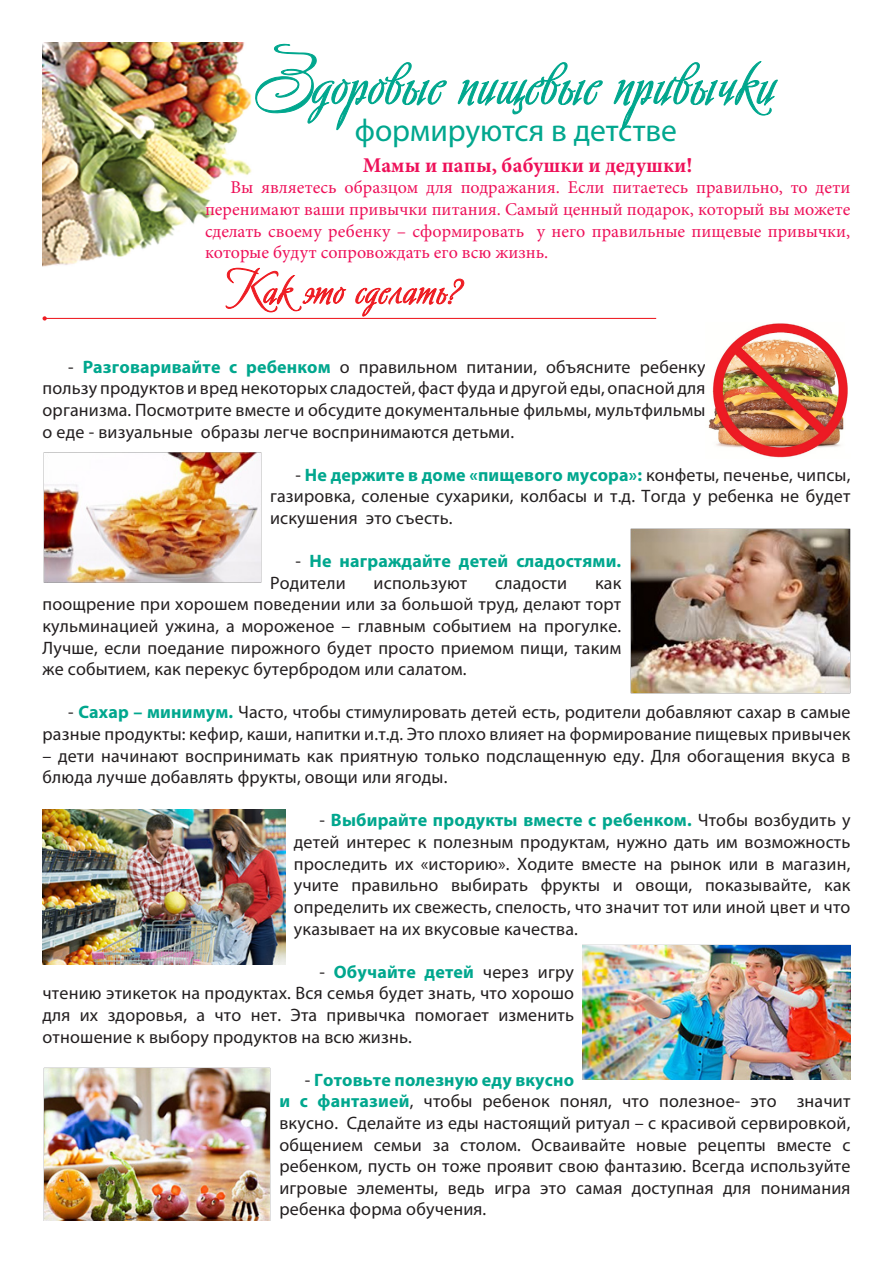
<style>
.page{position:relative;width:893px;height:1263px;background:#fff}
.page>*{position:absolute;margin:0;border:0;box-sizing:border-box;transform-origin:0 0}
.t1{font:500 79.5px "Avalon";color:#00a78e}
.t2{font:500 52.5px "Avalon";letter-spacing:.01em;color:#ee1d23}
.t3{font:31.5px "Myriad Pro";color:#00a78e}
.t4{font:700 21px "Minion Pro";color:#ee1059}
.t5{font:18px/21.6px "Myriad Pro";letter-spacing:.01em;color:#231f20;text-align:justify}
.t6{font:18px/21.6px "Minion Pro";color:#ee1059;text-align:justify}
.t7{font:700 18px/21.6px "Myriad Pro";letter-spacing:.01em;color:#00a78e}
.s1{font-weight:700;color:#00a78e}
.s2{font-weight:400;color:#231f20}
</style>
<div class="page">
<img style="left:43px;top:43px;width:217px;height:225px">
<svg style="left:255px;top:43px;width:192px;height:88px"></svg>
<svg style="left:458px;top:62px;width:145px;height:52px"></svg>
<svg style="left:613px;top:61px;width:165px;height:70px"></svg>
<svg style="left:226px;top:268px;width:120px;height:44px"></svg>
<svg style="left:355px;top:279px;width:109px;height:38px"></svg>
<hr style="left:45px;top:318px;width:611px;height:1px;background:#ee1d23">
<svg style="left:43px;top:316px;width:4px;height:5px"></svg>
<img style="left:708px;top:323px;width:140px;height:135px">
<img style="left:43px;top:452px;width:218px;height:131px">
<img style="left:631px;top:529px;width:219px;height:165px">
<img style="left:43px;top:809px;width:242px;height:155px">
<img style="left:583px;top:945px;width:267px;height:135px">
<img style="left:43px;top:1067px;width:228px;height:153px">
<p class="t1" style="left:255px;top:35px;width:524px">Здоровые пищевые привычки</p>
<p class="t3" style="left:355px;top:111px;width:324px">формируются в детстве</p>
<p class="t4" style="left:363px;top:150px;width:331px">Мамы и папы, бабушки и дедушки!</p>
<p class="t6" style="left:205px;top:177px;width:647px;text-indent:26px">Вы являетесь образцом для подражания. Если питаетесь правильно, то дети перенимают ваши привычки питания. Самый ценный подарок, который вы можете сделать своему ребенку – сформировать у него правильные пищевые привычки, которые будут сопровождать его всю жизнь.</p>
<p class="t2" style="left:227px;top:258px;width:235px">Как это сделать?</p>
<p class="t5" style="left:43px;top:356px;width:664px;text-indent:26px">- <span class="s1">Разговаривайте с ребенком</span> о правильном питании, объясните ребенку пользу продуктов и вред некоторых сладостей, фаст фуда и другой еды, опасной для организма. Посмотрите вместе и обсудите документальные фильмы, мультфильмы о еде - визуальные образы легче воспринимаются детьми.</p>
<p class="t5" style="left:270px;top:464px;width:582px;text-indent:26px">- <span class="s1">Не держите в доме «пищевого мусора»:</span> конфеты, печенье, чипсы, газировка, соленые сухарики, колбасы и т.д. Тогда у ребенка не будет искушения это съесть.</p>
<p class="t7" style="left:270px;top:550px;width:353px;text-indent:26px"><span class="s2">-</span> Не награждайте детей сладостями.<br><span class="s2">Родители</span></p>
<p class="t5" style="left:43px;top:572px;width:580px;text-indent:552px">как поощрение при хорошем поведении или за большой труд, делают торт кульминацией ужина, а мороженое – главным событием на прогулке.<br>Лучше, если поедание пирожного будет просто приемом пищи, таким же событием, как перекус бутербродом или салатом.</p>
<p class="t5" style="left:43px;top:701px;width:809px;text-align:right">- <span class="s1">Сахар – минимум.</span> Часто, чтобы стимулировать детей есть, родители добавляют сахар в самые разные продукты: кефир, каши, напитки и.т.д. Это плохо влияет на формирование пищевых привычек</p>
<p class="t5" style="left:43px;top:744px;width:809px">– дети начинают воспринимать как приятную только подслащенную еду. Для обогащения вкуса в блюда лучше добавлять фрукты, овощи или ягоды.</p>
<p class="t5" style="left:294px;top:809px;width:558px;text-indent:26px">- <span class="s1">Выбирайте продукты вместе с ребенком.</span> Чтобы возбудить у детей интерес к полезным продуктам, нужно дать им возможность проследить их «историю». Ходите вместе на рынок или в магазин, учите правильно выбирать фрукты и овощи, показывайте, как определить их свежесть, спелость, что значит тот или иной цвет и что указывает на их вкусовые качества.</p>
<p class="t5" style="left:43px;top:960px;width:533px;text-indent:277px">- <span class="s1">Обучайте детей</span> через игру чтению этикеток на продуктах. Вся семья будет знать, что хорошо для их здоровья, а что нет. Эта привычка помогает изменить отношение к выбору продуктов на всю жизнь.</p>
<p class="t5" style="left:279px;top:1068px;width:573px;text-align:left;text-indent:26px">- <span class="s1">Готовьте полезную еду вкусно<br>и с фантазией</span>, чтобы ребенок понял, что полезное- это значит вкусно. Сделайте из еды настоящий ритуал – с красивой сервировкой, общением семьи за столом. Осваивайте новые рецепты вместе с ребенком, пусть он тоже проявит свою фантазию. Всегда используйте игровые элементы, ведь игра это самая доступная для понимания ребенка форма обучения.</p>
<p class="t5" style="left:374px;top:572px;width:95px">используют</p>
<p class="t5" style="left:495px;top:572px;width:73px">сладости</p>
</div>
